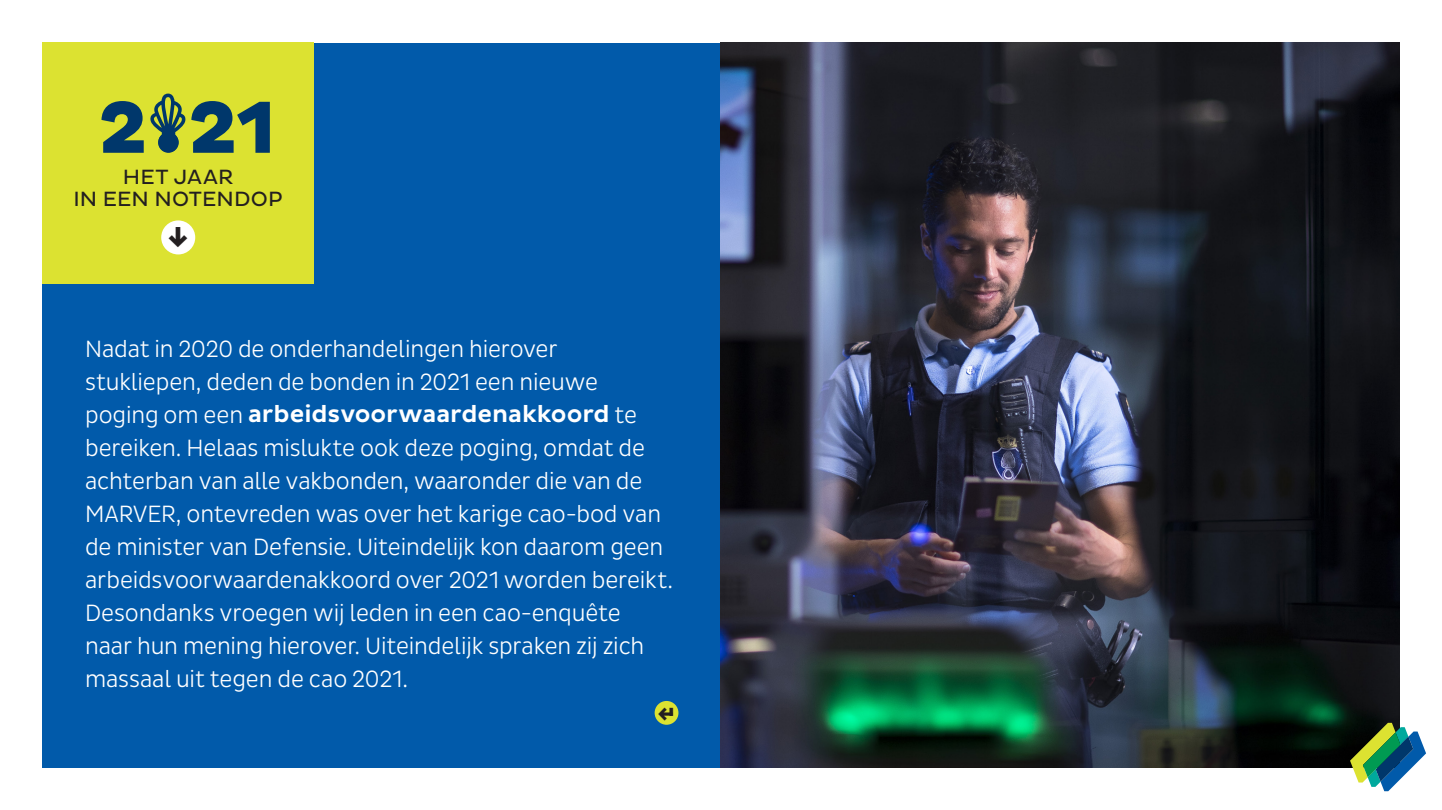
<style>
.page{position:relative;width:1442px;height:810px;background:#fff}
.page>*{position:absolute;margin:0;border:0;box-sizing:border-box;transform-origin:0 0}
.t1{font:800 75px "Pluto Sans";color:#00376b}
.t2{font:800 33.45px "Pluto Sans";color:#231f20}
.t3{font:300 24px/33px "Pluto Sans Cond";letter-spacing:-.005em;color:#fff}
.t4{font:800 23.4px "Pluto Sans";color:#231f20}
.t5{font:800 23.4px "Pluto Sans";color:#231f20;scale:.7 1}
.t6{font:21px "Pluto Sans";letter-spacing:.01em;color:#231f20}
.s1{font-family:"Pluto Sans";font-weight:500}
</style>
<div class="page">
<div style="left:43px;top:43px;width:678px;height:724px;background:#015aaa"></div>
<img style="left:721px;top:43px;width:678px;height:724px">
<div style="left:654px;top:701px;width:24px;height:24px;background:#dce231;border-radius:50%"></div>
<svg style="left:1350px;top:723px;width:76px;height:68px"></svg>
<div style="left:43px;top:43px;width:271px;height:241px;background:#dce231"></div>
<svg style="left:150px;top:94px;width:36px;height:57px"></svg>
<div style="left:158px;top:132px;width:21px;height:21px;background:#00376b;border-radius:50%"></div>
<div style="left:161px;top:220px;width:34px;height:34px;background:#fff;border-radius:50%"></div>
<p class="t1" style="left:99px;top:84px;width:179px">2 21</p>
<p class="t6" style="left:123px;top:165px;width:112px">HET JAAR</p>
<p class="t6" style="left:73px;top:187px;width:211px">IN EEN NOTENDOP</p>
<p class="t2" style="left:166px;top:217px;width:25px">↓</p>
<p class="t3" style="left:85px;top:333px;width:553px;line-height:32.2px">Nadat in 2020 de onderhandelingen hierover stukliepen, deden de bonden in 2021 een nieuwe poging om een <span class="s1">arbeidsvoorwaardenakkoord</span> te</p>
<p class="t3" style="left:85px;top:432px;width:589px">bereiken. Helaas mislukte ook deze poging, omdat de achterban van alle vakbonden, waaronder die van de MARVER, ontevreden was over het karige cao-bod van de minister van Defensie. Uiteindelijk kon daarom geen arbeidsvoorwaardenakkoord over 2021 worden bereikt.<br>Desondanks vroegen wij leden in een cao-enquête naar hun mening hierover. Uiteindelijk spraken zij zich massaal uit tegen de cao 2021.</p>
<p class="t4" style="left:657px;top:699px;width:18px">←</p>
<p class="t5" style="left:657px;top:717px;width:16px;rotate:-90deg">−</p>
</div>
